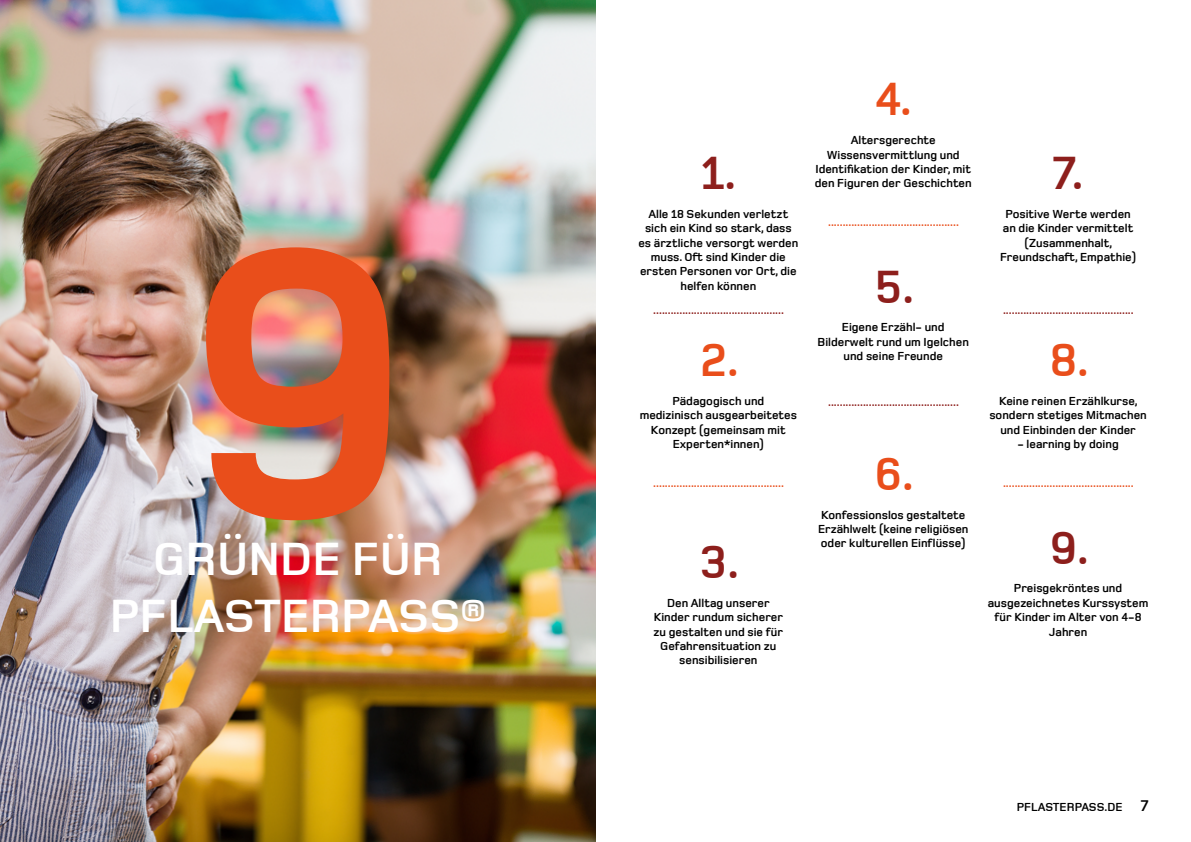
<style>
.page{position:relative;width:1191px;height:842px;background:#fff}
.page>*{position:absolute;margin:0;border:0;box-sizing:border-box;transform-origin:0 0}
.t1{font:700 400px "Foundry Monoline OT3 W08";color:#e94e1b}
.t2{font:700 48px "Foundry Monoline OT3 W08";color:#fff}
.t3{font:700 48px "Foundry Monoline OT3 W08";color:#8d1f1c}
.t4{font:700 48px "Foundry Monoline OT3 W08";color:#e94e1b}
.t5{font:700 12px/14.4px "Foundry Monoline OT3 W08";color:#000;text-align:center}
.t6{font:700 12px "Foundry Monoline OT3 W08";color:#8d1f1c}
.t7{font:700 12px "Foundry Monoline OT3 W08";color:#e94e1b}
.s1{font-size:16px}
</style>
<div class="page">
<img style="left:0;top:0;width:595px;height:842px">
<h1 class="t1" style="left:184px;top:110px;width:229px">9</h1>
<h2 class="t2" style="left:153px;top:526px;width:291px">GRÜNDE FÜR</h2>
<h2 class="t2" style="left:110px;top:583px;width:377px">PFLASTERPASS®</h2>
<h2 class="t3" style="left:700px;top:140px;width:37px">1.</h2>
<p class="t5" style="left:638px;top:206px;width:161px">Alle 18 Sekunden verletzt sich ein Kind so stark, dass es ärztliche versorgt werden muss. Oft sind Kinder die ersten Personen vor Ort, die helfen können</p>
<p class="t6" style="left:653px;top:302px;width:132px">.............................................</p>
<h2 class="t4" style="left:700px;top:327px;width:40px">2.</h2>
<p class="t5" style="left:639px;top:393px;width:159px">Pädagogisch und medizinisch ausgearbeitetes<br>Konzept (gemeinsam mit<br>Experten*innen)</p>
<p class="t7" style="left:653px;top:475px;width:132px">.............................................</p>
<h2 class="t3" style="left:700px;top:529px;width:41px">3.</h2>
<p class="t5" style="left:653px;top:595px;width:131px">Den Alltag unserer<br>Kinder rundum sicherer zu gestalten und sie für<br>Gefahrensituation zu sensibilisieren</p>
<h2 class="t4" style="left:874px;top:66px;width:39px">4.</h2>
<p class="t5" style="left:814px;top:132px;width:158px">Altersgerechte<br>Wissensvermittlung und<br>Identifikation der Kinder, mit den Figuren der Geschichten</p>
<p class="t7" style="left:828px;top:214px;width:132px">.............................................</p>
<h2 class="t3" style="left:875px;top:254px;width:41px">5.</h2>
<p class="t5" style="left:817px;top:320px;width:153px">Eigene Erzähl- und<br>Bilderwelt rund um Igelchen und seine Freunde</p>
<p class="t6" style="left:828px;top:394px;width:132px">.............................................</p>
<h2 class="t4" style="left:875px;top:441px;width:40px">6.</h2>
<p class="t5" style="left:818px;top:507px;width:152px;text-align:left">Konfessionslos gestaltete<br>Erzählwelt (keine religiösen oder kulturellen Einflüsse)</p>
<h2 class="t3" style="left:1052px;top:140px;width:32px">7.</h2>
<p class="t5" style="left:1000px;top:206px;width:138px">Positive Werte werden an die Kinder vermittelt (Zusammenhalt,<br>Freundschaft, Empathie)</p>
<p class="t6" style="left:1003px;top:302px;width:132px">.............................................</p>
<h2 class="t4" style="left:1049px;top:327px;width:41px">8.</h2>
<p class="t5" style="left:989px;top:393px;width:159px">Keine reinen Erzählkurse, sondern stetiges Mitmachen und Einbinden der Kinder</p>
<p class="t5" style="left:1017px;top:437px;width:103px">- learning by doing</p>
<p class="t7" style="left:1003px;top:475px;width:132px">.............................................</p>
<h2 class="t3" style="left:1049px;top:515px;width:40px">9.</h2>
<p class="t5" style="left:987px;top:581px;width:162px">Preisgekröntes und ausgezeichnetes Kurssystem für Kinder im Alter von 4-8<br>Jahren</p>
<p class="t5" style="left:1016px;top:800px;width:133px">PFLASTERPASS.DE <span class="s1">7</span></p>
</div>
